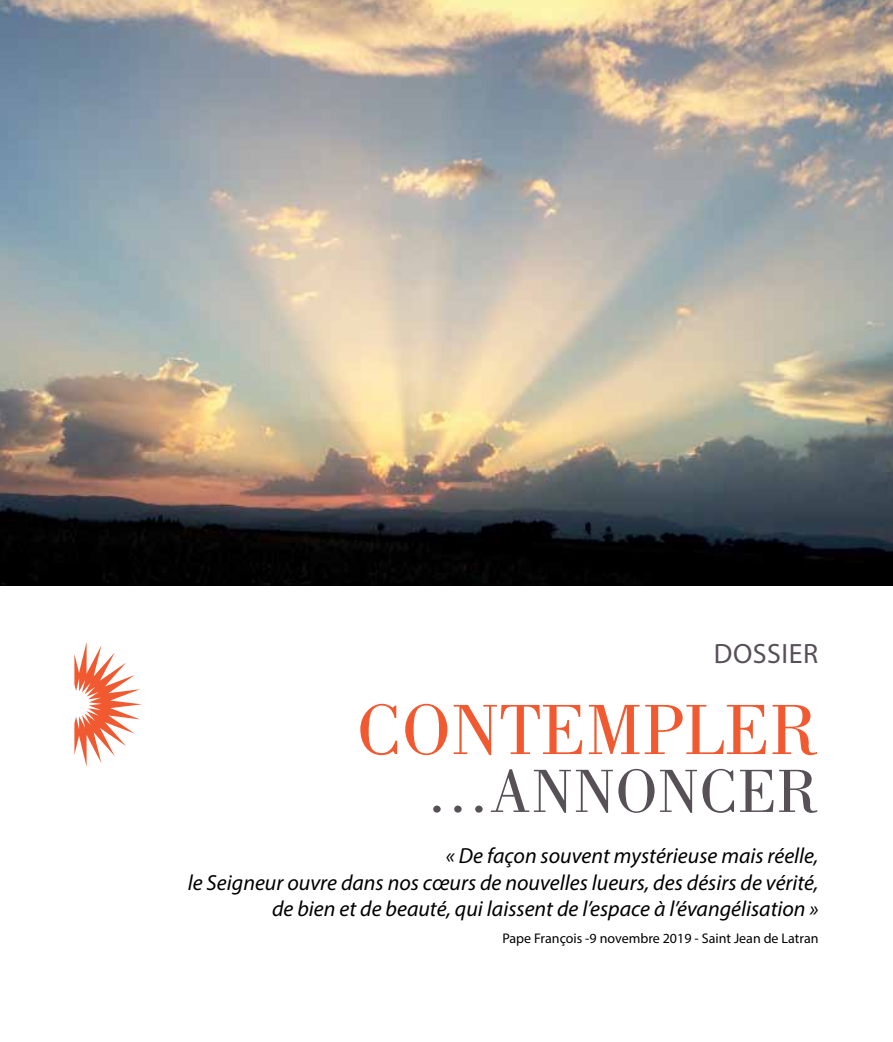
<style>
.page{position:relative;width:893px;height:1042px;background:#fff}
.page>*{position:absolute;margin:0;border:0;box-sizing:border-box;transform-origin:0 0}
.t1{font:73.5px "Bodoni";color:#f15a31}
.t2{font:63px "Bodoni";color:#585057}
.t3{font:28px "Myriad Pro";letter-spacing:.02em;color:#585057}
.t4{font:italic 21.88px/26.4px "Myriad Pro";color:#000;text-align:right}
.t5{font:14px "Myriad Pro";color:#000}
</style>
<div class="page">
<img style="left:0;top:0;width:892px;height:585px">
<svg style="left:74px;top:642px;width:68px;height:125px"></svg>
<p class="t3" style="left:714px;top:636px;width:106px">DOSSIER</p>
<h1 class="t1" style="left:357px;top:689px;width:463px">CONTEMPLER</h1>
<h2 class="t2" style="left:426px;top:756px;width:394px">…ANNONCER</h2>
<p class="t4" style="left:188px;top:842px;width:632px">« De façon souvent mystérieuse mais réelle,<br>le Seigneur ouvre dans nos cœurs de nouvelles lueurs, des désirs de vérité, de bien et de beauté, qui laissent de l’espace à l’évangélisation »</p>
<p class="t5" style="left:502px;top:929px;width:318px">Pape François -9 novembre 2019 - Saint Jean de Latran</p>
</div>
